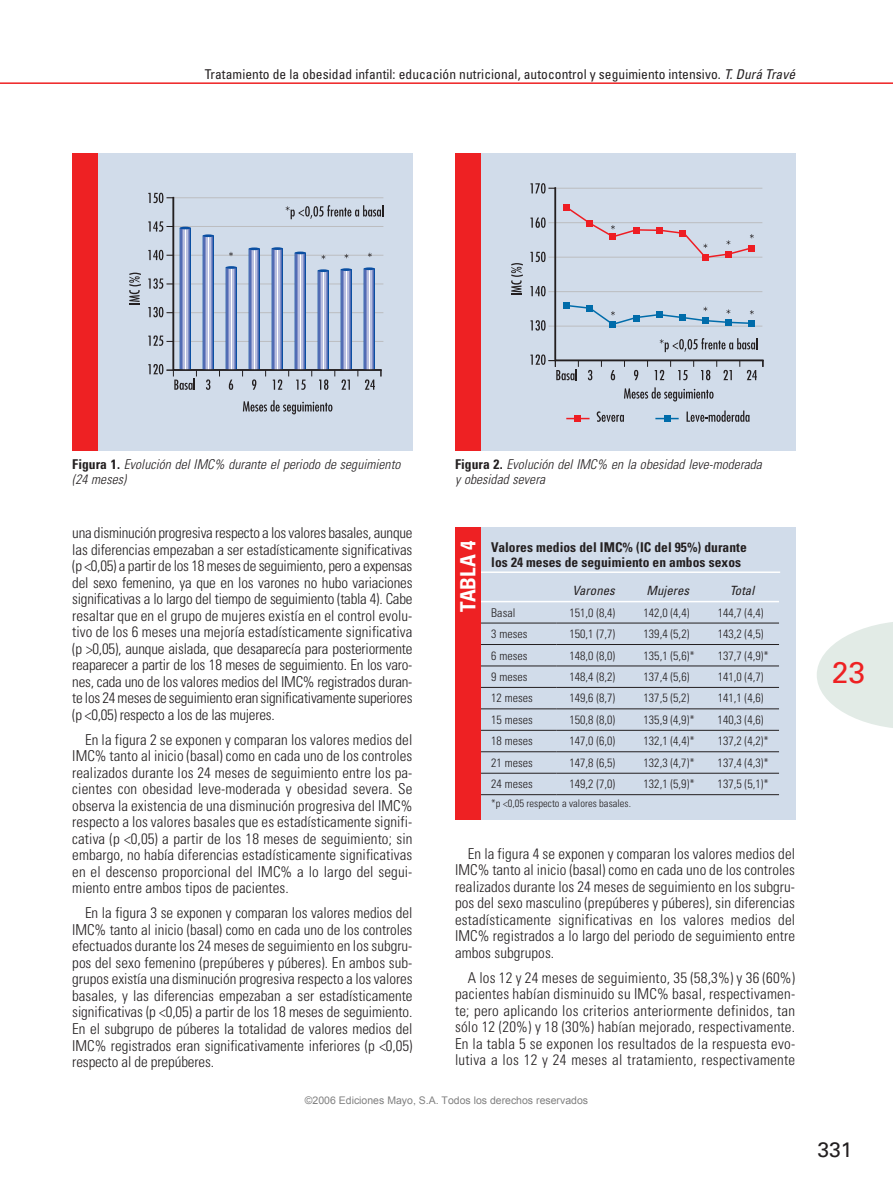
<style>
.page{position:relative;width:893px;height:1191px;background:#fff}
.page>*{position:absolute;margin:0;border:0;box-sizing:border-box;transform-origin:0 0}
.t1{font:30px "Univers LT Std";color:#ee2123}
.t2{font:700 condensed 21px "Univers LT Std";letter-spacing:.005em;color:#fff}
.t3{font:21px "Univers LT Std";color:#231f20}
.t4{font:300 condensed 15px/16.5px "Univers LT Std";letter-spacing:.005em;color:#231f20;text-align:justify}
.t5{font:italic 300 condensed 13.5px/15px "Univers LT Std";letter-spacing:.005em;color:#231f20}
.t6{font:condensed 13.5px "Univers LT Std";letter-spacing:.005em;color:#231f20}
.t7{font:700 condensed 13.5px/15px "Univers LT Std";letter-spacing:.005em;color:#231f20}
.t8{font:italic condensed 12.75px "Univers LT Std";letter-spacing:.005em;color:#231f20}
.t9{font:300 condensed 12px "Univers LT Std";letter-spacing:.005em;color:#231f20}
.t10{font:10.5px "Arial";color:#808080}
.t11{font:300 condensed 10.5px "Univers LT Std";letter-spacing:.005em;color:#231f20}
.s1{font-style:italic}
.s2{font-weight:700;font-style:normal}
</style>
<div class="page">
<hr style="left:0;top:82px;width:893px;height:2px;background:#ee2123">
<svg style="left:817px;top:622px;width:76px;height:106px"></svg>
<div style="left:72px;top:153px;width:340px;height:298px;background:#d1dcea"></div>
<svg style="left:243px;top:400px;width:89px;height:14px"></svg>
<svg style="left:129px;top:273px;width:12px;height:31px"></svg>
<svg style="left:148px;top:193px;width:235px;height:197px"></svg>
<div style="left:72px;top:153px;width:26px;height:298px;background:#ee2123"></div>
<div style="left:455px;top:153px;width:340px;height:298px;background:#d1dcea"></div>
<svg style="left:624px;top:387px;width:89px;height:14px"></svg>
<svg style="left:511px;top:263px;width:12px;height:32px"></svg>
<svg style="left:566px;top:418px;width:23px;height:1px"></svg>
<div style="left:575px;top:415px;width:6px;height:7px;background:#ee1d23"></div>
<svg style="left:597px;top:411px;width:27px;height:11px"></svg>
<svg style="left:655px;top:418px;width:24px;height:1px"></svg>
<div style="left:664px;top:415px;width:6px;height:7px;background:#006caa"></div>
<svg style="left:686px;top:410px;width:63px;height:12px"></svg>
<svg style="left:530px;top:183px;width:234px;height:197px"></svg>
<div style="left:455px;top:153px;width:25px;height:298px;background:#ee2123"></div>
<div style="left:455px;top:527px;width:340px;height:293px;background:#d1dcea"></div>
<hr style="left:470px;top:571px;width:310px;height:2px;background:#fff">
<hr style="left:470px;top:601px;width:309px;height:1px;background:#fff">
<hr style="left:470px;top:623px;width:87px;height:1px;background:#231f20">
<hr style="left:470px;top:644px;width:87px;height:1px;background:#231f20">
<hr style="left:470px;top:665px;width:87px;height:1px;background:#231f20">
<hr style="left:470px;top:687px;width:87px;height:1px;background:#231f20">
<hr style="left:470px;top:708px;width:87px;height:1px;background:#231f20">
<hr style="left:470px;top:730px;width:87px;height:1px;background:#231f20">
<hr style="left:470px;top:751px;width:87px;height:1px;background:#231f20">
<hr style="left:470px;top:773px;width:87px;height:1px;background:#231f20">
<hr style="left:470px;top:794px;width:87px;height:1px;background:#231f20">
<hr style="left:557px;top:623px;width:222px;height:1px;background:#231f20">
<hr style="left:557px;top:644px;width:222px;height:1px;background:#231f20">
<hr style="left:557px;top:665px;width:222px;height:1px;background:#231f20">
<hr style="left:557px;top:687px;width:222px;height:1px;background:#231f20">
<hr style="left:557px;top:708px;width:222px;height:1px;background:#231f20">
<hr style="left:557px;top:730px;width:222px;height:1px;background:#231f20">
<hr style="left:557px;top:751px;width:222px;height:1px;background:#231f20">
<hr style="left:557px;top:773px;width:222px;height:1px;background:#231f20">
<hr style="left:557px;top:794px;width:222px;height:1px;background:#231f20">
<div style="left:455px;top:527px;width:25px;height:293px;background:#ee2123"></div>
<p class="t6" style="left:205px;top:68px;width:592px">Tratamiento de la obesidad infantil: educación nutricional, autocontrol y seguimiento intensivo. <span class="s1">T. Durá Travé</span></p>
<p class="t5" style="left:72px;top:458px;width:330px"><span class="s2">Figura 1.</span> Evolución del IMC% durante el periodo de seguimiento (24 meses)</p>
<p class="t5" style="left:455px;top:458px;width:308px"><span class="s2">Figura 2.</span> Evolución del IMC% en la obesidad leve-moderada y obesidad severa</p>
<p class="t4" style="left:72px;top:525px;width:342px">una disminución progresiva respecto a los valores basales, aunque las diferencias empezaban a ser estadísticamente significativas (p &lt;0,05) a partir de los 18 meses de seguimiento, pero a expensas del sexo femenino, ya que en los varones no hubo variaciones significativas a lo largo del tiempo de seguimiento (tabla 4). Cabe resaltar que en el grupo de mujeres existía en el control evolu&shy;tivo de los 6 meses una mejoría estadísticamente significativa (p &gt;0,05), aunque aislada, que desaparecía para posteriormente reaparecer a partir de los 18 meses de seguimiento. En los varo&shy;nes, cada uno de los valores medios del IMC% registrados duran&shy;te los 24 meses de seguimiento eran significativamente superiores (p &lt;0,05) respecto a los de las mujeres.</p>
<p class="t4" style="left:72px;top:732px;width:342px;text-indent:13px">En la figura 2 se exponen y comparan los valores medios del IMC% tanto al inicio (basal) como en cada uno de los controles realizados durante los 24 meses de seguimiento entre los pa&shy;cientes con obesidad leve-moderada y obesidad severa. Se observa la existencia de una disminución progresiva del IMC% respecto a los valores basales que es estadísticamente signifi&shy;cativa (p &lt;0,05) a partir de los 18 meses de seguimiento; sin embargo, no había diferencias estadísticamente significativas en el descenso proporcional del IMC% a lo largo del segui&shy;miento entre ambos tipos de pacientes.</p>
<p class="t4" style="left:72px;top:905px;width:342px;text-indent:13px">En la figura 3 se exponen y comparan los valores medios del IMC% tanto al inicio (basal) como en cada uno de los controles efectuados durante los 24 meses de seguimiento en los subgru&shy;pos del sexo femenino (prepúberes y púberes). En ambos sub&shy;grupos existía una disminución progresiva respecto a los valores basales, y las diferencias empezaban a ser estadísticamente significativas (p &lt;0,05) a partir de los 18 meses de seguimiento.<br>En el subgrupo de púberes la totalidad de valores medios del IMC% registrados eran significativamente inferiores (p &lt;0,05) respecto al de prepúberes.</p>
<h2 class="t2" style="left:458px;top:612px;width:73px;rotate:-90deg">TABLA 4</h2>
<p class="t7" style="left:491px;top:540px;width:257px">Valores medios del IMC% (IC del 95%) durante los 24 meses de seguimiento en ambos sexos</p>
<p class="t8" style="left:573px;top:584px;width:44px">Varones</p>
<p class="t8" style="left:646px;top:584px;width:44px">Mujeres</p>
<p class="t8" style="left:730px;top:584px;width:26px">Total</p>
<p class="t9" style="left:491px;top:606px;width:26px">Basal</p>
<p class="t9" style="left:569px;top:606px;width:47px">151,0 (8,4)</p>
<p class="t9" style="left:644px;top:606px;width:47px">142,0 (4,4)</p>
<p class="t9" style="left:718px;top:606px;width:47px">144,7 (4,4)</p>
<p class="t9" style="left:491px;top:628px;width:38px">3 meses</p>
<p class="t9" style="left:569px;top:628px;width:47px">150,1 (7,7)</p>
<p class="t9" style="left:644px;top:628px;width:47px">139,4 (5,2)</p>
<p class="t9" style="left:718px;top:628px;width:47px">143,2 (4,5)</p>
<p class="t9" style="left:491px;top:649px;width:38px">6 meses</p>
<p class="t9" style="left:569px;top:649px;width:47px">148,0 (8,0)</p>
<p class="t9" style="left:644px;top:649px;width:53px">135,1 (5,6)*</p>
<p class="t9" style="left:718px;top:649px;width:53px">137,7 (4,9)*</p>
<p class="t9" style="left:491px;top:671px;width:38px">9 meses</p>
<p class="t9" style="left:569px;top:671px;width:47px">148,4 (8,2)</p>
<p class="t9" style="left:644px;top:671px;width:47px">137,4 (5,6)</p>
<p class="t9" style="left:718px;top:671px;width:47px">141,0 (4,7)</p>
<p class="t9" style="left:491px;top:692px;width:43px">12 meses</p>
<p class="t9" style="left:569px;top:692px;width:47px">149,6 (8,7)</p>
<p class="t9" style="left:643px;top:692px;width:47px">137,5 (5,2)</p>
<p class="t9" style="left:718px;top:692px;width:47px">141,1 (4,6)</p>
<p class="t9" style="left:491px;top:714px;width:43px">15 meses</p>
<p class="t9" style="left:569px;top:714px;width:47px">150,8 (8,0)</p>
<p class="t9" style="left:643px;top:714px;width:53px">135,9 (4,9)*</p>
<p class="t9" style="left:718px;top:714px;width:47px">140,3 (4,6)</p>
<p class="t9" style="left:491px;top:735px;width:43px">18 meses</p>
<p class="t9" style="left:569px;top:735px;width:47px">147,0 (6,0)</p>
<p class="t9" style="left:643px;top:735px;width:53px">132,1 (4,4)*</p>
<p class="t9" style="left:718px;top:735px;width:53px">137,2 (4,2)*</p>
<p class="t9" style="left:491px;top:757px;width:43px">21 meses</p>
<p class="t9" style="left:569px;top:757px;width:47px">147,8 (6,5)</p>
<p class="t9" style="left:643px;top:757px;width:53px">132,3 (4,7)*</p>
<p class="t9" style="left:718px;top:757px;width:53px">137,4 (4,3)*</p>
<p class="t9" style="left:491px;top:778px;width:43px">24 meses</p>
<p class="t9" style="left:569px;top:778px;width:47px">149,2 (7,0)</p>
<p class="t9" style="left:643px;top:778px;width:53px">132,1 (5,9)*</p>
<p class="t9" style="left:718px;top:778px;width:53px">137,5 (5,1)*</p>
<p class="t11" style="left:491px;top:798px;width:141px">*p &lt;0,05 respecto a valores basales.</p>
<p class="t4" style="left:455px;top:846px;width:342px;text-indent:13px">En la figura 4 se exponen y comparan los valores medios del IMC% tanto al inicio (basal) como en cada uno de los controles realizados durante los 24 meses de seguimiento en los subgru&shy;pos del sexo masculino (prepúberes y púberes), sin diferencias estadísticamente significativas en los valores medios del IMC% registrados a lo largo del periodo de seguimiento entre ambos subgrupos.</p>
<p class="t4" style="left:455px;top:970px;width:342px;text-indent:13px">A los 12 y 24 meses de seguimiento, 35 (58,3%) y 36 (60%) pacientes habían disminuido su IMC% basal, respectivamen&shy;te; pero aplicando los criterios anteriormente definidos, tan sólo 12 (20%) y 18 (30%) habían mejorado, respectivamente.<br>En la tabla 5 se exponen los resultados de la respuesta evo&shy;lutiva a los 12 y 24 meses al tratamiento, respectivamente</p>
<p class="t10" style="left:305px;top:1094px;width:285px">©2006 Ediciones Mayo, S.A. Todos los derechos reservados</p>
<h1 class="t1" style="left:832px;top:658px;width:35px">23</h1>
<h2 class="t3" style="left:817px;top:1139px;width:37px">331</h2>
</div>
